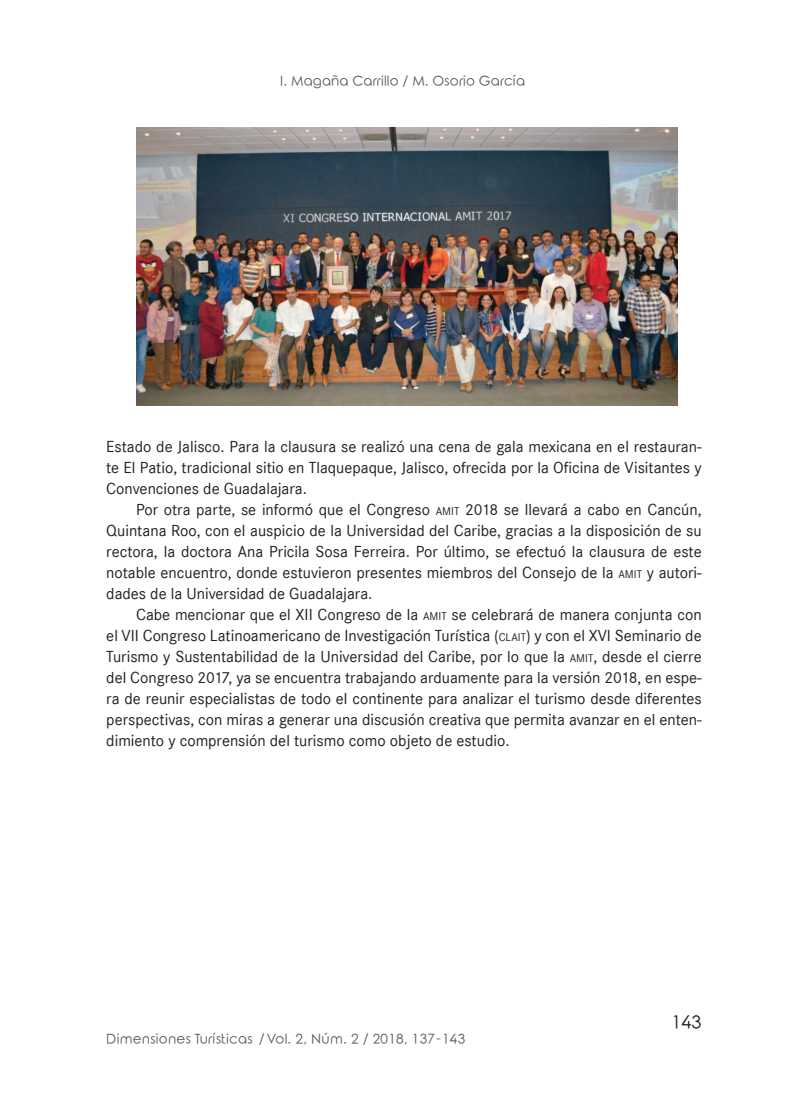
<style>
.page{position:relative;width:808px;height:1106px;background:#fff}
.page>*{position:absolute;margin:0;border:0;box-sizing:border-box;transform-origin:0 0}
.t1{font:18px "Rounded Elegance";color:#231f20}
.t2{font:16.5px/21px "Corporate S";color:#231f20;text-align:justify}
.t3{font:13.5px "Rounded Elegance";letter-spacing:.02em;color:#57585a}
.s1{font-size:11.55px}
</style>
<div class="page">
<img style="left:137px;top:128px;width:540px;height:277px">
<p class="t3" style="left:280px;top:73px;width:246px">I. Magaña Carrillo / M. Osorio García</p>
<p class="t2" style="left:106px;top:436px;width:597px">Estado de Jalisco. Para la clausura se realizó una cena de gala mexicana en el restauran&shy;te El Patio, tradicional sitio en Tlaquepaque, Jalisco, ofrecida por la Oficina de Visitantes y Convenciones de Guadalajara.</p>
<p class="t2" style="left:106px;top:499px;width:597px;text-indent:30px">Por otra parte, se informó que el Congreso <span class="s1">AMIT</span> 2018 se llevará a cabo en Cancún, Quintana Roo, con el auspicio de la Universidad del Caribe, gracias a la disposición de su rectora, la doctora Ana Pricila Sosa Ferreira. Por último, se efectuó la clausura de este notable encuentro, donde estuvieron presentes miembros del Consejo de la <span class="s1">AMIT</span> y autori&shy;dades de la Universidad de Guadalajara.</p>
<p class="t2" style="left:106px;top:604px;width:597px;text-indent:30px">Cabe mencionar que el XII Congreso de la <span class="s1">AMIT</span> se celebrará de manera conjunta con el VII Congreso Latinoamericano de Investigación Turística (<span class="s1">CLAIT</span>) y con el XVI Seminario de Turismo y Sustentabilidad de la Universidad del Caribe, por lo que la <span class="s1">AMIT</span>, desde el cierre del Congreso 2017, ya se encuentra trabajando arduamente para la versión 2018, en espe&shy;ra de reunir especialistas de todo el continente para analizar el turismo desde diferentes perspectivas, con miras a generar una discusión creativa que permita avanzar en el enten&shy;dimiento y comprensión del turismo como objeto de estudio.</p>
<p class="t3" style="left:106px;top:1030px;width:360px">Dimensiones Turísticas / Vol. 2, Núm. 2 / 2018, 137-143</p>
<p class="t1" style="left:671px;top:1011px;width:32px">143</p>
</div>
